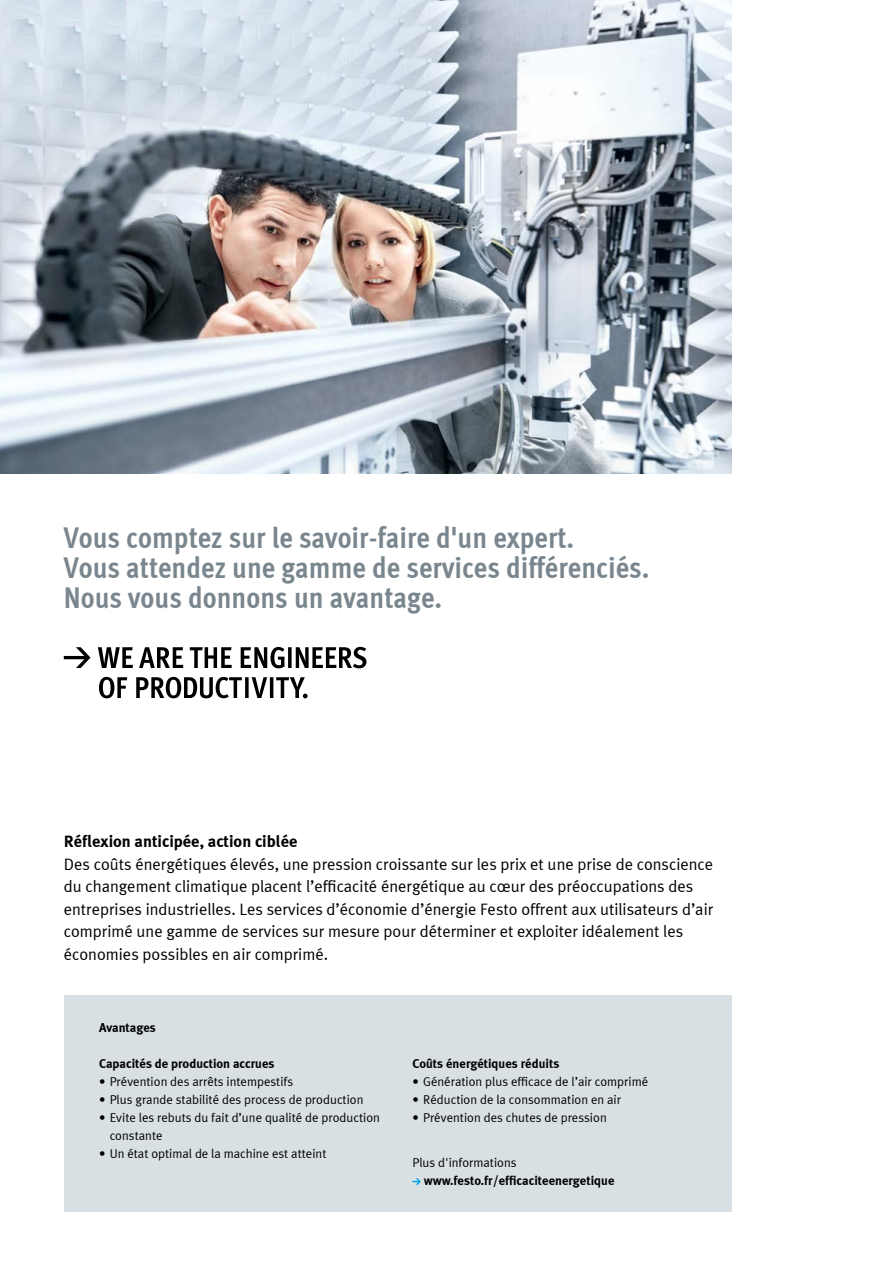
<style>
.page{position:relative;width:893px;height:1263px;background:#fff}
.page>*{position:absolute;margin:0;border:0;box-sizing:border-box;transform-origin:0 0}
.t1{font:700 30px/30px "Meta Cond LF";color:#7a868e}
.t2{font:16.5px/22.5px "Meta Plus LF";color:#000}
.t3{font:700 16.5px "Meta Plus LF";color:#000}
.t4{font:12.75px/18px "Meta Plus LF";color:#000}
.t5{font:700 12.75px "Meta Plus LF";color:#000}
</style>
<div class="page">
<svg style="left:99px;top:677px;width:209px;height:21px"></svg>
<svg style="left:98px;top:647px;width:268px;height:21px"></svg>
<svg style="left:64px;top:647px;width:27px;height:21px"></svg>
<div style="left:64px;top:996px;width:667px;height:216px;background:#d9e0e4"></div>
<img style="left:0;top:0;width:731px;height:474px">
<svg style="left:412px;top:1178px;width:9px;height:7px"></svg>
<h1 class="t1" style="left:64px;top:522px;width:587px">Vous comptez sur le savoir-faire d'un expert.<br>Vous attendez une gamme de services différenciés.<br>Nous vous donnons un avantage.</h1>
<p class="t3" style="left:64px;top:831px;width:235px">Réflexion anticipée, action ciblée</p>
<p class="t2" style="left:64px;top:852px;width:651px">Des coûts énergétiques élevés, une pression croissante sur les prix et une prise de conscience du changement climatique placent l’efficacité énergétique au cœur des préoccupations des entreprises industrielles. Les services d’économie d’énergie Festo offrent aux utilisateurs d’air comprimé une gamme de services sur mesure pour déterminer et exploiter idéalement les économies possibles en air comprimé.</p>
<p class="t5" style="left:99px;top:1019px;width:58px">Avantages</p>
<p class="t5" style="left:99px;top:1055px;width:177px">Capacités de production accrues</p>
<p class="t4" style="left:99px;top:1072px;width:196px">• Prévention des arrêts intempestifs</p>
<p class="t4" style="left:99px;top:1090px;width:266px">• Plus grande stabilité des process de production</p>
<p class="t4" style="left:110px;top:1108px;width:272px;text-indent:-11px">• Evite les rebuts du fait d’une qualité de production constante</p>
<p class="t4" style="left:99px;top:1144px;width:229px">• Un état optimal de la machine est atteint</p>
<p class="t5" style="left:412px;top:1055px;width:148px">Coûts énergétiques réduits</p>
<p class="t4" style="left:412px;top:1072px;width:237px">• Génération plus efficace de l’air comprimé</p>
<p class="t4" style="left:412px;top:1090px;width:210px">• Réduction de la consommation en air</p>
<p class="t4" style="left:412px;top:1108px;width:196px">• Prévention des chutes de pression</p>
<p class="t4" style="left:412px;top:1153px;width:106px">Plus d'informations</p>
<p class="t5" style="left:424px;top:1172px;width:192px">www.festo.fr/efficaciteenergetique</p>
</div>
